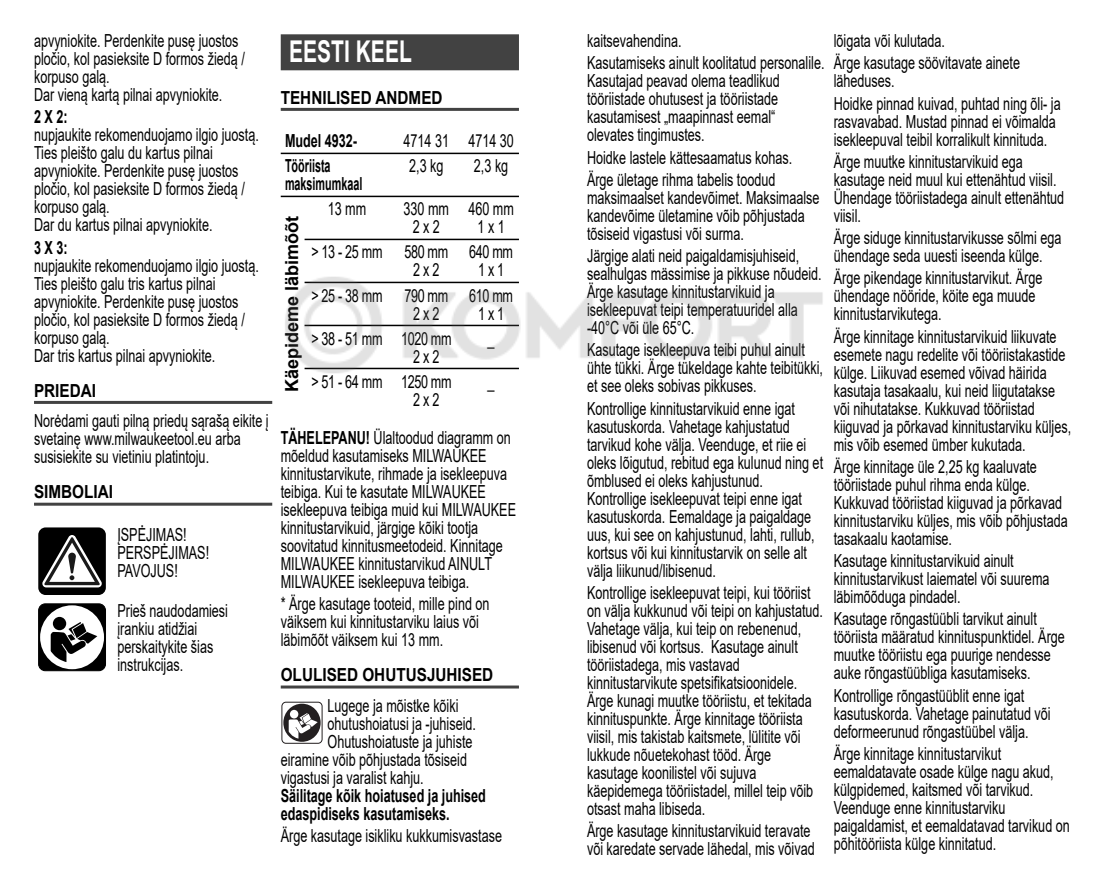
<style>
.page{position:relative;width:1106px;height:893px;background:#fff}
.page>*{position:absolute;margin:0;border:0;box-sizing:border-box;transform-origin:0 0}
.t1{font:700 30px "Arial";color:#fff;scale:.7 1}
.t2{font:18px/18px "Arial";color:#000;scale:.7 1}
.t3{font:700 18px/18px "Arial";color:#000;scale:.7 1}
.t4{font:18px/18px "Arial";letter-spacing:-.025em;color:#000;scale:.7 1}
.t5{font:700 18px "Arial";color:#000;scale:.85 1}
.t6{font:700 18px/18px "Arial";color:#000;scale:.6 1}
.t7{font:700 18px "Arial";color:#000}
.s1{font-weight:700}
</style>
<div class="page">
<hr style="left:34px;top:401px;width:238px;height:3px;background:#424242">
<hr style="left:34px;top:503px;width:238px;height:3px;background:#424242">
<div style="left:39px;top:528px;width:66px;height:66px;background:#000;border-radius:7px"></div>
<div style="left:38px;top:527px;width:68px;height:68px;border:2px solid #000;border-radius:7px"></div>
<svg style="left:42px;top:535px;width:60px;height:52px"></svg>
<div style="left:39px;top:604px;width:66px;height:67px;background:#000;border-radius:7px"></div>
<div style="left:38px;top:603px;width:68px;height:68px;border:1px solid #000;border-radius:7px"></div>
<div style="left:40px;top:605px;width:64px;height:64px;background:#fff;border-radius:50%"></div>
<div style="left:53px;top:617px;width:13px;height:13px;background:#000;border-radius:50%"></div>
<svg style="left:51px;top:622px;width:46px;height:40px"></svg>
<div style="left:281px;top:34px;width:238px;height:36px;background:#424242"></div>
<hr style="left:281px;top:108px;width:238px;height:3px;background:#424242">
<hr style="left:281px;top:685px;width:238px;height:3px;background:#424242">
<hr style="left:281px;top:153px;width:238px;height:1px;background:#000">
<hr style="left:281px;top:196px;width:238px;height:1px;background:#000">
<hr style="left:304px;top:239px;width:215px;height:1px;background:#000">
<svg style="left:281px;top:702px;width:41px;height:42px"></svg>
<div style="left:283px;top:704px;width:37px;height:38px;background:#231f20;border-radius:50%"></div>
<div style="left:290px;top:710px;width:8px;height:8px;background:#fff;border-radius:50%"></div>
<svg style="left:289px;top:713px;width:29px;height:26px"></svg>
<img style="left:285px;top:277px;width:538px;height:96px">
<p class="t2" style="left:34px;top:32px;width:303px">apvyniokite. Perdenkite pusę juostos pločio, kol pasieksite D formos žiedą / korpuso galą.<br>Dar vieną kartą pilnai apvyniokite.</p>
<p class="t3" style="left:34px;top:108px;width:50px">2 X 2:</p>
<p class="t2" style="left:34px;top:126px;width:323px">nupjaukite rekomenduojamo ilgio juostą.<br>Ties pleišto galu du kartus pilnai apvyniokite. Perdenkite pusę juostos pločio, kol pasieksite D formos žiedą / korpuso galą.<br>Dar du kartus pilnai apvyniokite.</p>
<p class="t3" style="left:34px;top:238px;width:50px">3 X 3:</p>
<p class="t2" style="left:34px;top:256px;width:323px">nupjaukite rekomenduojamo ilgio juostą.<br>Ties pleišto galu tris kartus pilnai apvyniokite. Perdenkite pusę juostos pločio, kol pasieksite D formos žiedą / korpuso galą.<br>Dar tris kartus pilnai apvyniokite.</p>
<p class="t5" style="left:34px;top:380px;width:75px">PRIEDAI</p>
<p class="t2" style="left:34px;top:412px;width:337px">Norėdami gauti pilną priedų sąrašą eikite į svetainę www.milwaukeetool.eu arba susisiekite su vietiniu platintoju.</p>
<p class="t5" style="left:34px;top:482px;width:95px">SIMBOLIAI</p>
<p class="t2" style="left:117px;top:525px;width:133px">ĮSPĖJIMAS!<br>PERSPĖJIMAS!<br>PAVOJUS!</p>
<p class="t2" style="left:117px;top:601px;width:160px">Prieš naudodamiesi įrankiu atidžiai perskaitykite šias instrukcijas.</p>
<h1 class="t1" style="left:289px;top:35px;width:177px">EESTI KEEL</h1>
<p class="t5" style="left:281px;top:87px;width:192px">TEHNILISED ANDMED</p>
<p class="t3" style="left:285px;top:132px;width:105px">Mudel 4932-</p>
<p class="t2" style="left:403px;top:132px;width:159px">4714 31 4714 30</p>
<p class="t6" style="left:285px;top:157px;width:131px">Tööriista maksimumkaal</p>
<p class="t2" style="left:409px;top:157px;width:51px">2,3 kg</p>
<p class="t2" style="left:474px;top:157px;width:51px">2,3 kg</p>
<p class="t7" style="left:282px;top:392px;width:178px;rotate:-90deg">Käepideme läbimõõt</p>
<p class="t2" style="left:328px;top:200px;width:57px">13 mm</p>
<p class="t2" style="left:403px;top:200px;width:67px;text-align:center">330 mm<br>2 x 2</p>
<p class="t2" style="left:468px;top:200px;width:67px;text-align:center">460 mm<br>1 x 1</p>
<p class="t4" style="left:413px;top:243px;width:51px;text-indent:-102px">&gt; 13 - 25 mm 580 mm<br>2 x 2</p>
<p class="t2" style="left:469px;top:243px;width:64px;text-align:center">640 mm<br>1 x 1</p>
<p class="t4" style="left:413px;top:286px;width:51px;text-indent:-102px">&gt; 25 - 38 mm 790 mm<br>2 x 2</p>
<p class="t2" style="left:469px;top:286px;width:64px;text-align:center">610 mm<br>1 x 1</p>
<p class="t4" style="left:413px;top:329px;width:56px;text-indent:-102px">&gt; 38 - 51 mm 1020 mm<br>2 x 2</p>
<p class="t2" style="left:487px;top:329px;width:12px">_</p>
<p class="t4" style="left:413px;top:372px;width:56px;text-indent:-102px">&gt; 51 - 64 mm 1250 mm<br>2 x 2</p>
<p class="t2" style="left:487px;top:372px;width:12px">_</p>
<p class="t2" style="left:281px;top:429px;width:338px"><span class="s1">TÄHELEPANU!</span> Ülaltoodud diagramm on mõeldud kasutamiseks MILWAUKEE kinnitustarvikute, rihmade ja isekleepuva teibiga. Kui te kasutate MILWAUKEE isekleepuva teibiga muid kui MILWAUKEE kinnitustarvikuid, järgige kõiki tootja soovitatud kinnitusmeetodeid. Kinnitage MILWAUKEE kinnitustarvikud AINULT MILWAUKEE isekleepuva teibiga.</p>
<p class="t2" style="left:281px;top:595px;width:300px">* Ärge kasutage tooteid, mille pind on väiksem kui kinnitustarviku laius või läbimõõt väiksem kui 13 mm.</p>
<p class="t5" style="left:281px;top:665px;width:252px">OLULISED OHUTUSJUHISED</p>
<p class="t2" style="left:327px;top:697px;width:189px">Lugege ja mõistke kõiki</p>
<p class="t2" style="left:327px;top:715px;width:214px">ohutushoiatusi ja -juhiseid.</p>
<p class="t2" style="left:327px;top:733px;width:209px">Ohutushoiatuste ja juhiste</p>
<p class="t2" style="left:281px;top:751px;width:268px">eiramine võib põhjustada tõsiseid</p>
<p class="t2" style="left:281px;top:769px;width:206px">vigastusi ja varalist kahju.</p>
<p class="t3" style="left:281px;top:787px;width:295px">Säilitage kõik hoiatused ja juhised edaspidiseks kasutamiseks.</p>
<p class="t2" style="left:281px;top:827px;width:318px">Ärge kasutage isikliku kukkumisvastase</p>
<p class="t2" style="left:587px;top:30px;width:341px;line-height:22.2px">kaitsevahendina.<br>Kasutamiseks ainult koolitatud personalile.</p>
<p class="t2" style="left:587px;top:72px;width:277px">Kasutajad peavad olema teadlikud tööriistade ohutusest ja tööriistade kasutamisest „maapinnast eemal“ olevates tingimustes.</p>
<p class="t2" style="left:587px;top:146px;width:295px;line-height:22.2px">Hoidke lastele kättesaamatus kohas.<br>Ärge ületage rihma tabelis toodud</p>
<p class="t2" style="left:587px;top:189px;width:334px">maksimaalset kandevõimet. Maksimaalse kandevõime ületamine võib põhjustada tõsiseid vigastusi või surma.</p>
<p class="t2" style="left:587px;top:247px;width:337px">Järgige alati neid paigaldamisjuhiseid, sealhulgas mässimise ja pikkuse nõudeid.<br>Ärge kasutage kinnitustarvikuid ja isekleepuvat teipi temperatuuridel alla -40°C või üle 65°C.</p>
<p class="t2" style="left:587px;top:341px;width:339px">Kasutage isekleepuva teibi puhul ainult ühte tükki. Ärge tükeldage kahte teibitükki, et see oleks sobivas pikkuses.</p>
<p class="t2" style="left:587px;top:399px;width:339px">Kontrollige kinnitustarvikuid enne igat kasutuskorda. Vahetage kahjustatud tarvikud kohe välja. Veenduge, et riie ei oleks lõigutud, rebitud ega kulunud ning et õmblused ei oleks kahjustunud.<br>Kontrollige isekleepuvat teipi enne igat kasutuskorda. Eemaldage ja paigaldage uus, kui see on kahjustunud, lahti, rullub, kortsus või kui kinnitustarvik on selle alt välja liikunud/libisenud.</p>
<p class="t2" style="left:587px;top:584px;width:339px">Kontrollige isekleepuvat teipi, kui tööriist on välja kukkunud või teipi on kahjustatud.<br>Vahetage välja, kui teip on rebenenud, libisenud või kortsus. Kasutage ainult tööriistadega, mis vastavad kinnitustarvikute spetsifikatsioonidele.<br>Ärge kunagi muutke tööriistu, et tekitada kinnituspunkte. Ärge kinnitage tööriista viisil, mis takistab kaitsmete, lülitite või lukkude nõuetekohast tööd. Ärge kasutage koonilistel või sujuva käepidemega tööriistadel, millel teip võib otsast maha libiseda.</p>
<p class="t2" style="left:587px;top:822px;width:327px">Ärge kasutage kinnitustarvikuid teravate või karedate servade lähedal, mis võivad</p>
<p class="t2" style="left:833px;top:30px;width:268px;line-height:22.2px">lõigata või kulutada.<br>Ärge kasutage söövitavate ainete</p>
<p class="t2" style="left:833px;top:70px;width:326px;line-height:22.2px">läheduses.<br>Hoidke pinnad kuivad, puhtad ning õli- ja</p>
<p class="t2" style="left:833px;top:112px;width:319px">rasvavabad. Mustad pinnad ei võimalda isekleepuval teibil korralikult kinnituda.</p>
<p class="t2" style="left:833px;top:153px;width:331px">Ärge muutke kinnitustarvikuid ega kasutage neid muul kui ettenähtud viisil.<br>Ühendage tööriistadega ainult ettenähtud viisil.</p>
<p class="t2" style="left:833px;top:229px;width:327px">Ärge siduge kinnitustarvikusse sõlmi ega ühendage seda uuesti iseenda külge.</p>
<p class="t2" style="left:833px;top:269px;width:300px">Ärge pikendage kinnitustarvikut. Ärge ühendage nööride, köite ega muude kinnitustarvikutega.</p>
<p class="t2" style="left:833px;top:327px;width:341px">Ärge kinnitage kinnitustarvikuid liikuvate esemete nagu redelite või tööriistakastide külge. Liikuvad esemed võivad häirida kasutaja tasakaalu, kui neid liigutatakse või nihutatakse. Kukkuvad tööriistad kiiguvad ja põrkavad kinnitustarviku küljes, mis võib esemed ümber kukutada.</p>
<p class="t2" style="left:833px;top:458px;width:336px">Ärge kinnitage üle 2,25 kg kaaluvate tööriistade puhul rihma enda külge.<br>Kukkuvad tööriistad kiiguvad ja põrkavad kinnitustarviku küljes, mis võib põhjustada tasakaalu kaotamise.</p>
<p class="t2" style="left:833px;top:552px;width:310px">Kasutage kinnitustarvikuid ainult kinnitustarvikust laiematel või suurema läbimõõduga pindadel.</p>
<p class="t2" style="left:833px;top:610px;width:332px">Kasutage rõngastüübli tarvikut ainult tööriista määratud kinnituspunktidel. Ärge muutke tööriistu ega puurige nendesse auke rõngastüübliga kasutamiseks.</p>
<p class="t2" style="left:833px;top:686px;width:311px">Kontrollige rõngastüüblit enne igat kasutuskorda. Vahetage painutatud või deformeerunud rõngastüübel välja.</p>
<p class="t2" style="left:833px;top:745px;width:339px">Ärge kinnitage kinnitustarvikut eemaldatavate osade külge nagu akud, külgpidemed, kaitsmed või tarvikud.<br>Veenduge enne kinnitustarviku paigaldamist, et eemaldatavad tarvikud on põhitööriista külge kinnitatud.</p>
</div>
